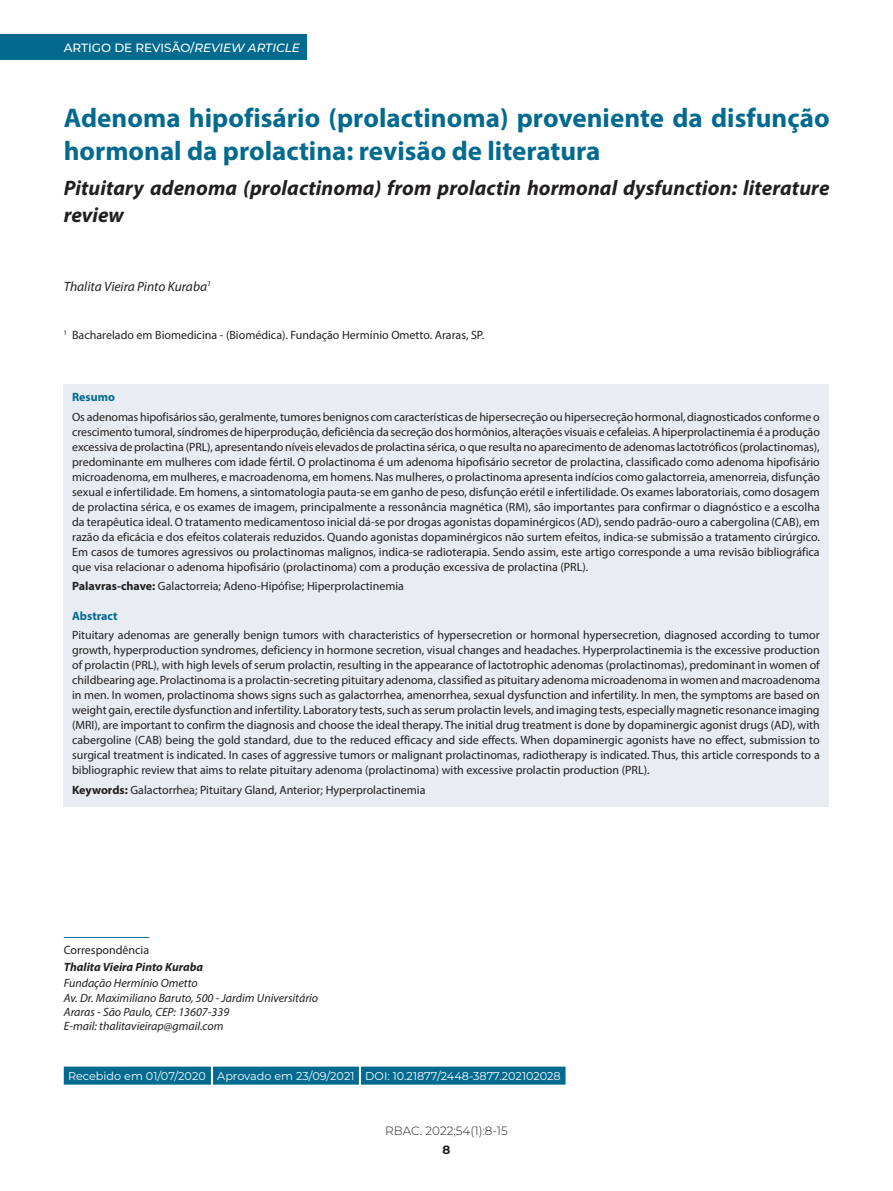
<style>
.page{position:relative;width:893px;height:1191px;background:#fff}
.page>*{position:absolute;margin:0;border:0;box-sizing:border-box;transform-origin:0 0}
.t1{font:700 27px/33px "Myriad Pro";color:#036a8f}
.t2{font:italic 700 21px/27px "Myriad Pro";letter-spacing:.005em;color:#231f20}
.t3{font:italic 13.5px "Myriad Pro";color:#231f20}
.t4{font:12px/15px "Myriad Pro";color:#231f20;text-align:justify}
.t5{font:italic 12px/14.4px "Myriad Pro";color:#231f20}
.t6{font:500 12px "Montserrat";color:#fff}
.t7{font:italic 700 12px "Myriad Pro";color:#231f20}
.t8{font:300 12px "Montserrat";color:#231f20}
.t9{font:700 12px "Myriad Pro";color:#036a8f}
.t10{font:700 12px "Montserrat";color:#231f20}
.t11{font:11.25px "Montserrat";color:#fff}
.s1{font-style:italic}
.s2{font-weight:700}
</style>
<div class="page">
<div style="left:64px;top:384px;width:765px;height:423px;background:#e7edf2"></div>
<div style="left:0;top:34px;width:306px;height:25px;background:#036a8f"></div>
<div style="left:64px;top:1066px;width:147px;height:18px;background:#036a8f"></div>
<div style="left:213px;top:1066px;width:146px;height:18px;background:#036a8f"></div>
<div style="left:361px;top:1066px;width:205px;height:18px;background:#036a8f"></div>
<hr style="left:64px;top:937px;width:85px;height:1px;background:#036a8f">
<p class="t6" style="left:64px;top:39px;width:238px">ARTIGO DE REVISÃO/<span class="s1">REVIEW ARTICLE</span></p>
<h1 class="t1" style="left:64px;top:100px;width:767px">Adenoma hipofisário (prolactinoma) proveniente da disfunção hormonal da prolactina: revisão de literatura</h1>
<h2 class="t2" style="left:64px;top:174px;width:767px">Pituitary adenoma (prolactinoma) from prolactin hormonal dysfunction: literature review</h2>
<p class="t3" style="left:64px;top:278px;width:149px">Thalita Vieira Pinto Kuraba<sup>1</sup></p>
<p class="t4" style="left:64px;top:327px;width:422px"><sup>1</sup> Bacharelado em Biomedicina - (Biomédica). Fundação Hermínio Ometto. Araras, SP.</p>
<p class="t9" style="left:72px;top:389px;width:44px">Resumo</p>
<p class="t4" style="left:72px;top:409px;width:749px">Os adenomas hipofisários são, geralmente, tumores benignos com características de hipersecreção ou hipersecreção hormonal, diagnosticados conforme o crescimento tumoral, síndromes de hiperprodução, deficiência da secreção dos hormônios, alterações visuais e cefaleias. A hiperprolactinemia é a produção excessiva de prolactina (PRL), apresentando níveis elevados de prolactina sérica, o que resulta no aparecimento de adenomas lactotróficos (prolactinomas), predominante em mulheres com idade fértil. O prolactinoma é um adenoma hipofisário secretor de prolactina, classificado como adenoma hipofisário microadenoma, em mulheres, e macroadenoma, em homens. Nas mulheres, o prolactinoma apresenta indícios como galactorreia, amenorreia, disfunção sexual e infertilidade. Em homens, a sintomatologia pauta-se em ganho de peso, disfunção erétil e infertilidade. Os exames laboratoriais, como dosagem de prolactina sérica, e os exames de imagem, principalmente a ressonância magnética (RM), são importantes para confirmar o diagnóstico e a escolha da terapêutica ideal. O tratamento medicamentoso inicial dá-se por drogas agonistas dopaminérgicos (AD), sendo padrão-ouro a cabergolina (CAB), em razão da eficácia e dos efeitos colaterais reduzidos. Quando agonistas dopaminérgicos não surtem efeitos, indica-se submissão a tratamento cirúrgico.<br>Em casos de tumores agressivos ou prolactinomas malignos, indica-se radioterapia. Sendo assim, este artigo corresponde a uma revisão bibliográfica que visa relacionar o adenoma hipofisário (prolactinoma) com a produção excessiva de prolactina (PRL).</p>
<p class="t4" style="left:72px;top:578px;width:333px"><span class="s2">Palavras-chave:</span> Galactorreia; Adeno-Hipófise; Hiperprolactinemia</p>
<p class="t9" style="left:72px;top:608px;width:47px">Abstract</p>
<p class="t4" style="left:72px;top:627px;width:750px">Pituitary adenomas are generally benign tumors with characteristics of hypersecretion or hormonal hypersecretion, diagnosed according to tumor growth, hyperproduction syndromes, deficiency in hormone secretion, visual changes and headaches. Hyperprolactinemia is the excessive production of prolactin (PRL), with high levels of serum prolactin, resulting in the appearance of lactotrophic adenomas (prolactinomas), predominant in women of childbearing age. Prolactinoma is a prolactin-secreting pituitary adenoma, classified as pituitary adenoma microadenoma in women and macroadenoma in men. In women, prolactinoma shows signs such as galactorrhea, amenorrhea, sexual dysfunction and infertility. In men, the symptoms are based on weight gain, erectile dysfunction and infertility. Laboratory tests, such as serum prolactin levels, and imaging tests, especially magnetic resonance imaging (MRI), are important to confirm the diagnosis and choose the ideal therapy. The initial drug treatment is done by dopaminergic agonist drugs (AD), with cabergoline (CAB) being the gold standard, due to the reduced efficacy and side effects. When dopaminergic agonists have no effect, submission to surgical treatment is indicated. In cases of aggressive tumors or malignant prolactinomas, radiotherapy is indicated. Thus, this article corresponds to a bibliographic review that aims to relate pituitary adenoma (prolactinoma) with excessive prolactin production (PRL).</p>
<p class="t4" style="left:72px;top:782px;width:355px"><span class="s2">Keywords:</span> Galactorrhea; Pituitary Gland, Anterior; Hyperprolactinemia</p>
<p class="t4" style="left:64px;top:942px;width:87px">Correspondência</p>
<p class="t7" style="left:64px;top:958px;width:141px">Thalita Vieira Pinto Kuraba</p>
<p class="t5" style="left:64px;top:975px;width:256px">Fundação Hermínio Ometto<br>Av. Dr. Maximiliano Baruto, 500 - Jardim Universitário Araras - São Paulo, CEP: 13607-339<br>E-mail: thalitavieirap@gmail.com</p>
<p class="t11" style="left:68px;top:1068px;width:494px">Recebido em 01/07/2020 Aprovado em 23/09/2021 DOI: 10.21877/2448-3877.202102028</p>
<p class="t8" style="left:385px;top:1122px;width:124px">RBAC. 2022;54(1):8-15</p>
<p class="t10" style="left:442px;top:1140px;width:9px">8</p>
</div>
